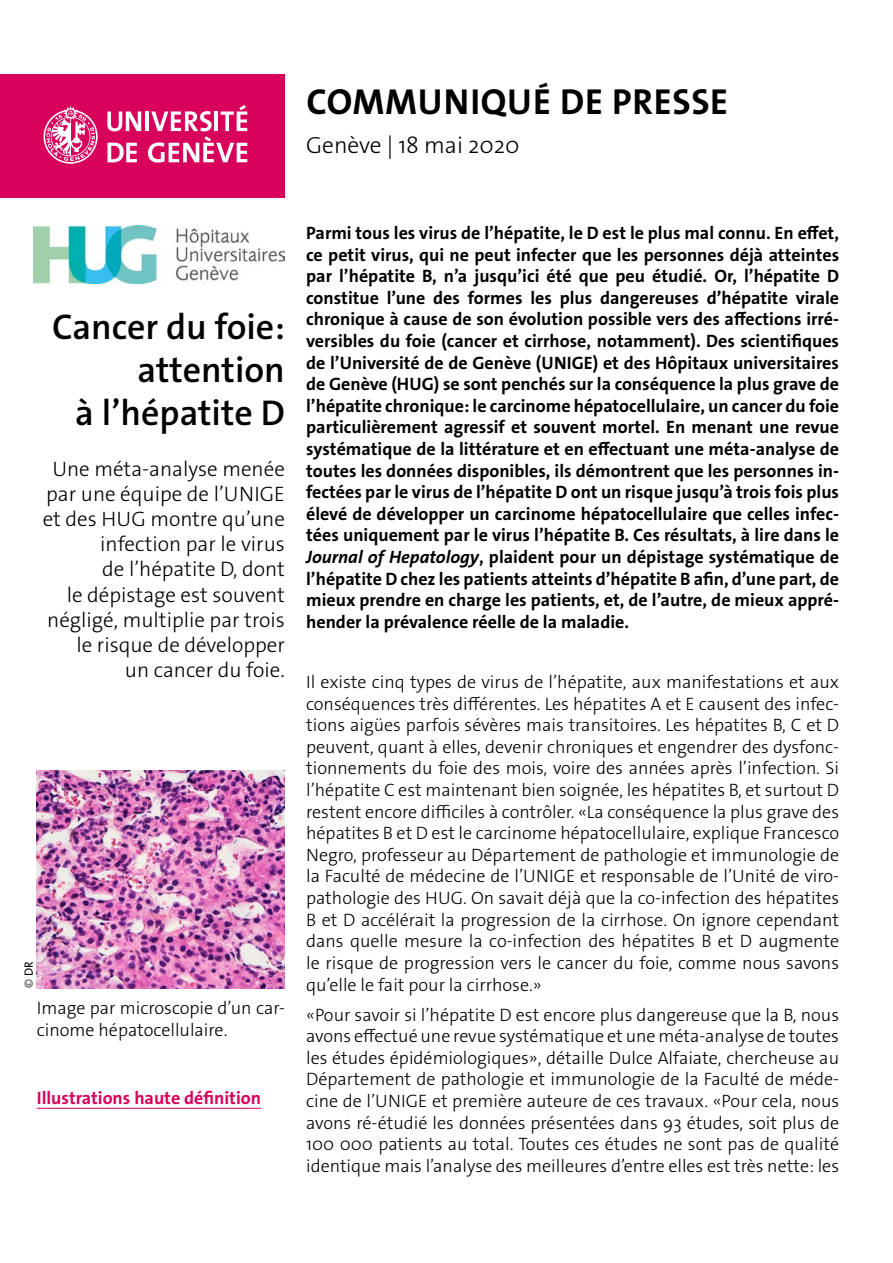
<style>
.page{position:relative;width:893px;height:1263px;background:#fff}
.page>*{position:absolute;margin:0;border:0;box-sizing:border-box;transform-origin:0 0}
.t1{font:700 36.3px "The Sans Os F";letter-spacing:.02em;color:#000}
.t2{font:600 36px/43.2px "The Sans Os F";color:#000;text-align:right}
.t3{font:300 23.4px "The Sans Os F";color:#000}
.t4{font:300 21px/25.2px "The Sans Os F";color:#000;text-align:right}
.t5{font:300 18px/21.6px "The Sans Os F";color:#000;text-align:justify}
.t6{font:700 18px/21.6px "The Sans Os F";color:#000;text-align:justify}
.t7{font:700 18px "The Sans Os F";color:#d8005b}
.t8{font:12px "The Sans Os F";color:#000}
.s1{font-weight:300}
.s2{font-style:italic}
</style>
<div class="page">
<div style="left:0;top:74px;width:285px;height:124px;background:#d8005b"></div>
<svg style="left:44px;top:106px;width:54px;height:58px"></svg>
<svg style="left:107px;top:111px;width:34px;height:20px"></svg>
<hr style="left:145px;top:111px;width:4px;height:20px;background:#fff">
<svg style="left:107px;top:143px;width:30px;height:19px"></svg>
<svg style="left:148px;top:105px;width:99px;height:58px"></svg>
<img style="left:37px;top:771px;width:248px;height:217px">
<hr style="left:37px;top:1108px;width:224px;height:1px;background:#d8005b">
<img style="left:34px;top:226px;width:251px;height:57px">
<h1 class="t1" style="left:306px;top:78px;width:423px">COMMUNIQUÉ DE PRESSE</h1>
<p class="t3" style="left:306px;top:130px;width:215px">Genève | 18 mai 2020</p>
<h2 class="t2" style="left:52px;top:305px;width:234px">Cancer du foie: attention<br>à l’hépatite D</h2>
<p class="t4" style="left:43px;top:456px;width:244px">Une méta-analyse menée par une équipe de l’UNIGE et des HUG montre qu’une infection par le virus<br>de l’hépatite D, dont<br>le dépistage est souvent négligé, multiplie par trois le risque de développer<br>un cancer du foie.</p>
<p class="t8" style="left:21px;top:988px;width:28px;rotate:-90deg"><span class="s1">©</span> DR</p>
<p class="t5" style="left:37px;top:997px;width:250px">Image par microscopie d’un car&shy;cinome hépatocellulaire.</p>
<p class="t7" style="left:37px;top:1086px;width:226px">Illustrations haute définition</p>
<p class="t6" style="left:306px;top:222px;width:534px">Parmi tous les virus de l’hépatite, le D est le plus mal connu. En effet, ce petit virus, qui ne peut infecter que les personnes déjà atteintes par l’hépatite B, n’a jusqu’ici été que peu étudié. Or, l’hépatite D constitue l’une des formes les plus dangereuses d’hépatite virale chronique à cause de son évolution possible vers des affections irré&shy;versibles du foie (cancer et cirrhose, notamment). Des scientifiques de l’Université de de Genève (UNIGE) et des Hôpitaux universitaires de Genève (HUG) se sont penchés sur la conséquence la plus grave de l’hépatite chronique: le carcinome hépatocellulaire, un cancer du foie particulièrement agressif et souvent mortel. En menant une revue systématique de la littérature et en effectuant une méta-analyse de toutes les données disponibles, ils démontrent que les personnes in&shy;fectées par le virus de l’hépatite D ont un risque jusqu’à trois fois plus élevé de développer un carcinome hépatocellulaire que celles infec&shy;tées uniquement par le virus l’hépatite B. Ces résultats, à lire dans le <span class="s2">Journal of Hepatology</span>, plaident pour un dépistage systématique de l’hépatite D chez les patients atteints d’hépatite B afin, d’une part, de mieux prendre en charge les patients, et, de l’autre, de mieux appré&shy;hender la prévalence réelle de la maladie.</p>
<p class="t5" style="left:306px;top:671px;width:534px">Il existe cinq types de virus de l’hépatite, aux manifestations et aux conséquences très différentes. Les hépatites A et E causent des infec&shy;tions aigües parfois sévères mais transitoires. Les hépatites B, C et D peuvent, quant à elles, devenir chroniques et engendrer des dysfonc&shy;tionnements du foie des mois, voire des années après l’infection. Si l’hépatite C est maintenant bien soignée, les hépatites B, et surtout D restent encore difficiles à contrôler. «La conséquence la plus grave des hépatites B et D est le carcinome hépatocellulaire, explique Francesco Negro, professeur au Département de pathologie et immunologie de la Faculté de médecine de l’UNIGE et responsable de l’Unité de viro&shy;pathologie des HUG. On savait déjà que la co-infection des hépatites B et D accélérait la progression de la cirrhose. On ignore cependant dans quelle mesure la co-infection des hépatites B et D augmente le risque de progression vers le cancer du foie, comme nous savons qu’elle le fait pour la cirrhose.»</p>
<p class="t5" style="left:306px;top:1004px;width:534px">«Pour savoir si l’hépatite D est encore plus dangereuse que la B, nous avons effectué une revue systématique et une méta-analyse de toutes les études épidémiologiques», détaille Dulce Alfaiate, chercheuse au Département de pathologie et immunologie de la Faculté de méde&shy;cine de l’UNIGE et première auteure de ces travaux. «Pour cela, nous avons ré-étudié les données présentées dans 93 études, soit plus de 100 000 patients au total. Toutes ces études ne sont pas de qualité identique mais l’analyse des meilleures d’entre elles est très nette: les</p>
</div>
